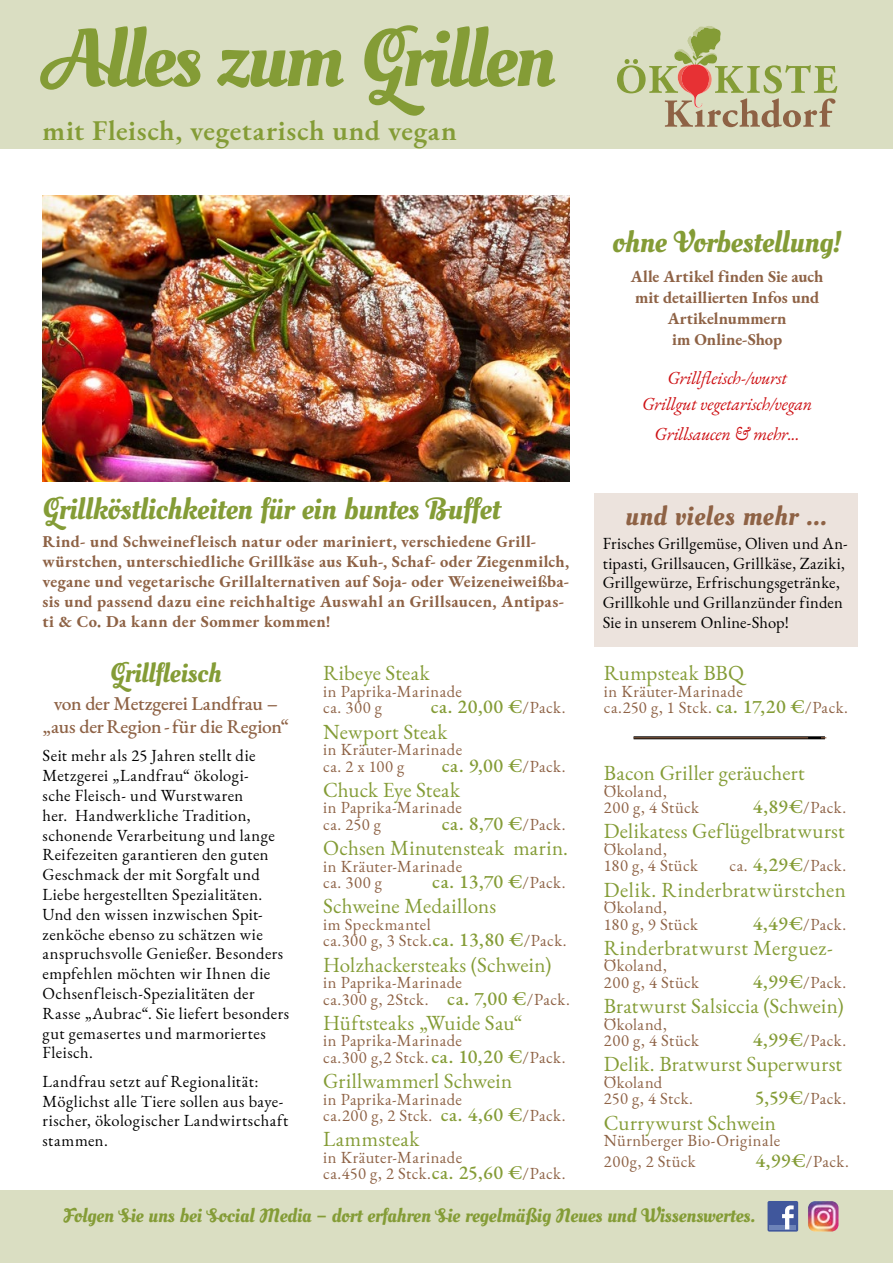
<style>
.page{position:relative;width:893px;height:1263px;background:#fff}
.page>*{position:absolute;margin:0;border:0;box-sizing:border-box;transform-origin:0 0}
.t1{font:81px "Oleo Script Swash Caps";letter-spacing:-.035em;color:#849c36}
.t2{font:30px "Oleo Script Swash Caps";letter-spacing:-.005em;color:#849c36}
.t3{font:600 28.5px "EB Garamond";letter-spacing:.02em;color:#849c36}
.t4{font:27px "Oleo Script Swash Caps";letter-spacing:.02em;color:#8e6245}
.t5{font:27px "Oleo Script Swash Caps";letter-spacing:-.005em;color:#849c36}
.t6{font:21px "EB Garamond";letter-spacing:.015em;color:#849c36}
.t7{font:19.5px "Oleo Script Swash Caps";letter-spacing:-.005em;color:#849c36}
.t8{font:500 19.5px "EB Garamond";letter-spacing:.025em;color:#849c36}
.t9{font:500 19.5px/23.4px "EB Garamond";letter-spacing:-.015em;color:#8e6245;text-align:center}
.t10{font:italic 18px/25.8px "EB Garamond";letter-spacing:-.015em;color:#cd1013;text-align:center}
.t11{font:16.5px/19.8px "EB Garamond";letter-spacing:.025em;color:#000}
.t12{font:16.5px/16.5px "EB Garamond";letter-spacing:.03em;color:#8e6245}
.t13{font:700 16.5px/19.8px "EB Garamond";letter-spacing:.015em;color:#8e6245;text-align:center}
.s1{font-weight:400;font-size:16.5px;color:#8e6245}
.s2{font-weight:500;font-size:19.5px;color:#849c36}
</style>
<div class="page">
<div style="left:0;top:0;width:893px;height:149px;background:#dadec2"></div>
<svg style="left:617px;top:26px;width:220px;height:102px"></svg>
<div style="left:0;top:1191px;width:893px;height:72px;background:#dadec2"></div>
<div style="left:767px;top:1201px;width:31px;height:30px;background:#40579c;border-radius:2px"></div>
<hr style="left:770px;top:1225px;width:26px;height:4px;background:#6d83b8">
<svg style="left:782px;top:1205px;width:12px;height:24px"></svg>
<img style="left:808px;top:1201px;width:30px;height:30px">
<div style="left:594px;top:493px;width:264px;height:153px;background:#ece3dd"></div>
<img style="left:43px;top:196px;width:527px;height:286px">
<hr style="left:634px;top:736px;width:191px;height:3px;background:#000">
<hr style="left:634px;top:737px;width:174px;height:1px;background:#8e6245">
<h1 class="t1" style="left:43px;top:10px;width:515px">Alles zum Grillen</h1>
<h3 class="t3" style="left:43px;top:111px;width:416px">mit Fleisch, vegetarisch und vegan</h3>
<h2 class="t2" style="left:43px;top:491px;width:460px">Grillköstlichkeiten für ein buntes Buffet</h2>
<p class="t13" style="left:43px;top:532px;width:528px;text-align:left">Rind- und Schweinefleisch natur oder mariniert, verschiedene Grill&shy;würstchen, unterschiedliche Grillkäse aus Kuh-, Schaf- oder Ziegenmilch, vegane und vegetarische Grillalternativen auf Soja- oder Weizeneiweißba&shy;sis und passend dazu eine reichhaltige Auswahl an Grillsaucen, Antipas&shy;ti &amp; Co. Da kann der Sommer kommen!</p>
<h3 class="t5" style="left:110px;top:657px;width:113px">Grillfleisch</h3>
<p class="t9" style="left:43px;top:691px;width:248px">von der Metzgerei Landfrau – „aus der Region - für die Region“</p>
<p class="t11" style="left:43px;top:746px;width:248px">Seit mehr als 25 Jahren stellt die<br>Metzgerei „Landfrau“ ökologi-<br>sche Fleisch- und Wurstwaren<br>her. Handwerkliche Tradition, schonende Verarbeitung und lange<br>Reifezeiten garantieren den guten<br>Geschmack der mit Sorgfalt und<br>Liebe hergestellten Spezialitäten.<br>Und den wissen inzwischen Spit&shy;zenköche ebenso zu schätzen wie anspruchsvolle Genießer. Besonders empfehlen möchten wir Ihnen die<br>Ochsenfleisch-Spezialitäten der<br>Rasse „Aubrac“. Sie liefert besonders gut gemasertes und marmoriertes<br>Fleisch.</p>
<p class="t11" style="left:43px;top:1071px;width:247px">Landfrau setzt auf Regionalität:<br>Möglichst alle Tiere sollen aus baye&shy;rischer, ökologischer Landwirtschaft stammen.</p>
<p class="t6" style="left:323px;top:660px;width:108px">Ribeye Steak</p>
<p class="t12" style="left:323px;top:683px;width:140px">in Paprika-Marinade ca. 300 g</p>
<p class="t8" style="left:431px;top:694px;width:136px">ca. 20,00 €<span class="s1">/Pack.</span></p>
<p class="t6" style="left:323px;top:718px;width:126px">Newport Steak</p>
<p class="t12" style="left:323px;top:741px;width:141px">in Kräuter-Marinade ca. 2 x 100 g</p>
<p class="t8" style="left:442px;top:752px;width:125px">ca. 9,00 €<span class="s1">/Pack.</span></p>
<p class="t6" style="left:323px;top:776px;width:138px">Chuck Eye Steak</p>
<p class="t12" style="left:323px;top:800px;width:140px">in Paprika-Marinade ca. 250 g</p>
<p class="t8" style="left:442px;top:810px;width:125px">ca. 8,70 €<span class="s1">/Pack.</span></p>
<p class="t6" style="left:323px;top:834px;width:246px">Ochsen Minutensteak marin.</p>
<p class="t12" style="left:323px;top:858px;width:141px">in Kräuter-Marinade ca. 300 g</p>
<p class="t8" style="left:432px;top:868px;width:135px">ca. 13,70 €<span class="s1">/Pack.</span></p>
<p class="t6" style="left:323px;top:893px;width:175px">Schweine Medaillons</p>
<p class="t12" style="left:323px;top:916px;width:245px">im Speckmantel<br>ca.300 g, 3 Stck.<span class="s2">ca. 13,80 €</span>/Pack.</p>
<p class="t6" style="left:323px;top:951px;width:230px">Holzhackersteaks (Schwein)</p>
<p class="t12" style="left:323px;top:974px;width:248px">in Paprika-Marinade<br>ca.300 g, 2Stck. <span class="s2">ca. 7,00 €</span>/Pack.</p>
<p class="t6" style="left:323px;top:1009px;width:201px">Hüftsteaks „Wuide Sau“</p>
<p class="t12" style="left:323px;top:1033px;width:244px">in Paprika-Marinade<br>ca.300 g,2 Stck. <span class="s2">ca. 10,20 €</span>/Pack.</p>
<p class="t6" style="left:323px;top:1067px;width:191px">Grillwammerl Schwein</p>
<p class="t12" style="left:323px;top:1091px;width:244px">in Paprika-Marinade<br>ca.200 g, 2 Stck. <span class="s2">ca. 4,60 €</span>/Pack.</p>
<p class="t6" style="left:323px;top:1126px;width:98px">Lammsteak</p>
<p class="t12" style="left:323px;top:1149px;width:244px">in Kräuter-Marinade<br>ca.450 g, 2 Stck.<span class="s2">ca. 25,60 €</span>/Pack.</p>
<h2 class="t2" style="left:612px;top:224px;width:231px">ohne Vorbestellung!</h2>
<p class="t13" style="left:631px;top:265px;width:194px;line-height:21px">Alle Artikel finden Sie auch mit detaillierten Infos und<br>Artikelnummern<br>im Online-Shop</p>
<p class="t10" style="left:642px;top:365px;width:172px">Grillfleisch-/wurst<br>Grillgut vegetarisch/vegan</p>
<p class="t10" style="left:655px;top:421px;width:147px">Grillsaucen &amp; mehr...</p>
<h3 class="t4" style="left:625px;top:499px;width:203px">und vieles mehr ...</h3>
<p class="t11" style="left:603px;top:533px;width:246px">Frisches Grillgemüse, Oliven und An&shy;tipasti, Grillsaucen, Grillkäse, Zaziki, Grillgewürze, Erfrischungsgetränke, Grillkohle und Grillanzünder finden Sie in unserem Online-Shop!</p>
<p class="t6" style="left:604px;top:660px;width:142px">Rumpsteak BBQ</p>
<p class="t12" style="left:604px;top:683px;width:246px">in Kräuter-Marinade<br>ca.250 g, 1 Stck. <span class="s2">ca. 17,20 €</span>/Pack.</p>
<p class="t6" style="left:604px;top:759px;width:203px">Bacon Griller geräuchert</p>
<p class="t12" style="left:604px;top:783px;width:97px">Ökoland,<br>200 g, 4 Stück</p>
<p class="t12" style="left:753px;top:799px;width:95px"><span class="s2">4,89€</span>/Pack.</p>
<p class="t6" style="left:604px;top:818px;width:242px">Delikatess Geflügelbratwurst</p>
<p class="t12" style="left:604px;top:841px;width:95px">Ökoland,<br>180 g, 4 Stück</p>
<p class="t12" style="left:729px;top:858px;width:118px">ca. <span class="s2">4,29€</span>/Pack.</p>
<p class="t6" style="left:604px;top:876px;width:244px">Delik. Rinderbratwürstchen</p>
<p class="t12" style="left:604px;top:899px;width:95px">Ökoland,<br>180 g, 9 Stück</p>
<p class="t12" style="left:753px;top:916px;width:95px"><span class="s2">4,49€</span>/Pack.</p>
<p class="t6" style="left:604px;top:934px;width:231px">Rinderbratwurst Merguez-</p>
<p class="t12" style="left:604px;top:958px;width:97px">Ökoland,<br>200 g, 4 Stück</p>
<p class="t12" style="left:753px;top:974px;width:95px"><span class="s2">4,99€</span>/Pack.</p>
<p class="t6" style="left:604px;top:992px;width:241px">Bratwurst Salsiccia (Schwein)</p>
<p class="t12" style="left:604px;top:1016px;width:97px">Ökoland,<br>200 g, 4 Stück</p>
<p class="t12" style="left:753px;top:1032px;width:95px"><span class="s2">4,99€</span>/Pack.</p>
<p class="t6" style="left:604px;top:1051px;width:240px">Delik. Bratwurst Superwurst</p>
<p class="t12" style="left:604px;top:1074px;width:91px">Ökoland<br>250 g, 4 Stck.</p>
<p class="t12" style="left:755px;top:1091px;width:93px"><span class="s2">5,59€</span>/Pack.</p>
<p class="t6" style="left:604px;top:1109px;width:174px">Currywurst Schwein</p>
<p class="t12" style="left:604px;top:1130px;width:178px;line-height:20.7px">Nürnberger Bio-Originale<br>200g, 2 Stück</p>
<p class="t12" style="left:755px;top:1153px;width:95px"><span class="s2">4,99€</span>/Pack.</p>
<p class="t7" style="left:64px;top:1204px;width:693px">Folgen Sie uns bei Social Media – dort erfahren Sie regelmäßig Neues und Wissenswertes.</p>
</div>
